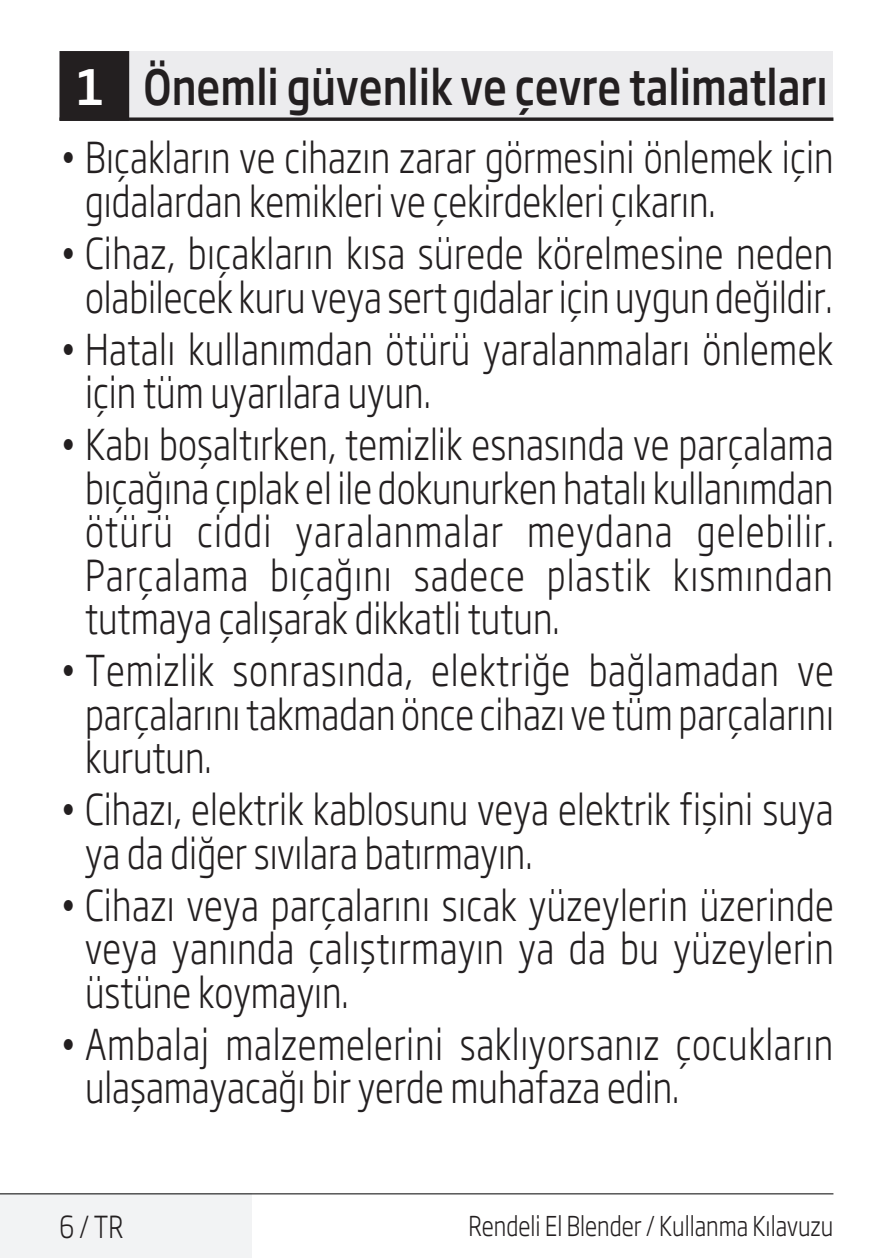
<style>
.page{position:relative;width:893px;height:1259px;background:#fff}
.page>*{position:absolute;margin:0;border:0;box-sizing:border-box;transform-origin:0 0}
.Unite_Baslik_Guvenli{font:500 48px "Soho Gothic Pro";color:#231f20;scale:.82 1}
.t1{font:300 42px/43.5px "Soho Gothic Pro";letter-spacing:.005em;color:#231f20;scale:.8 1}
.t2{font:300 30px "Soho Gothic Pro";color:#231f20;scale:.8 1}
.t3{font:300 27px "Soho Gothic Pro";color:#231f20;scale:.8 1}
.s1{color:#fff}
</style>
<div class="page">
<div style="left:60px;top:51px;width:773px;height:69px;background:#ececee"></div>
<hr style="left:60px;top:118px;width:773px;height:2px;background:#231f20">
<div style="left:61px;top:53px;width:67px;height:66px;background:#231f20"></div>
<div style="left:60px;top:51px;width:69px;height:70px;border:3px solid #231f20"></div>
<div style="left:0;top:1193px;width:252px;height:64px;background:#f2f3f4"></div>
<hr style="left:0;top:1193px;width:833px;height:1px;background:#000">
<p class="Unite_Baslik_Guvenli" style="left:77px;top:49px;width:918px"><span class="s1">1</span> Önemli güvenlik ve çevre talimatları</p>
<p class="t1" style="left:85px;top:134px;width:937px;text-indent:-26px">• Bıçakların ve cihazın zarar görmesini önlemek için gıdalardan kemikleri ve çekirdekleri çıkarın.</p>
<p class="t1" style="left:60px;top:229px;width:969px;text-align:center">• Cihaz, bıçakların kısa sürede körelmesine neden olabilecek kuru veya sert gıdalar için uygun değildir.</p>
<p class="t1" style="left:85px;top:325px;width:937px;text-indent:-26px">• Hatalı kullanımdan ötürü yaralanmaları önlemek için tüm uyarılara uyun.</p>
<p class="t1" style="left:85px;top:420px;width:937px;text-align:justify;text-indent:-26px">• Kabı boşaltırken, temizlik esnasında ve parçalama bıçağına çıplak el ile dokunurken hatalı kullanımdan ötürü ciddi yaralanmalar meydana gelebilir.<br>Parçalama bıçağını sadece plastik kısmından tutmaya çalışarak dikkatli tutun.</p>
<p class="t1" style="left:85px;top:646px;width:938px;text-align:justify;text-indent:-26px">• Temizlik sonrasında, elektriğe bağlamadan ve parçalarını takmadan önce cihazı ve tüm parçalarını kurutun.</p>
<p class="t1" style="left:85px;top:785px;width:937px;text-indent:-26px">• Cihazı, elektrik kablosunu veya elektrik fişini suya ya da diğer sıvılara batırmayın.</p>
<p class="t1" style="left:85px;top:881px;width:938px;text-align:justify;text-indent:-26px">• Cihazı veya parçalarını sıcak yüzeylerin üzerinde veya yanında çalıştırmayın ya da bu yüzeylerin üstüne koymayın.</p>
<p class="t1" style="left:85px;top:1020px;width:937px;text-indent:-26px">• Ambalaj malzemelerini saklıyorsanız çocukların ulaşamayacağı bir yerde muhafaza edin.</p>
<p class="t2" style="left:60px;top:1203px;width:81px">6 / TR</p>
<p class="t3" style="left:468px;top:1205px;width:458px">Rendeli El Blender / Kullanma Kılavuzu</p>
</div>
